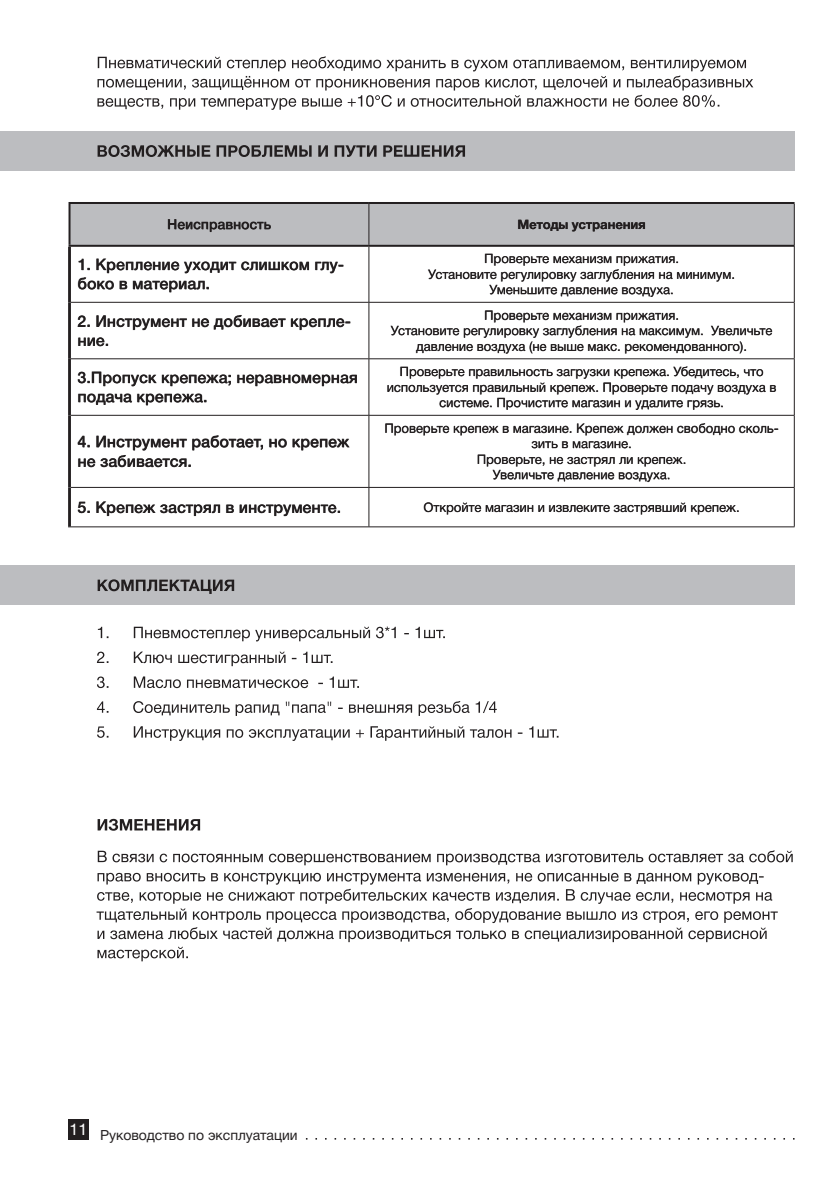
<style>
.page{position:relative;width:840px;height:1191px;background:#fff}
.page>*{position:absolute;margin:0;border:0;box-sizing:border-box;transform-origin:0 0}
.t1{font:500 16px/19.2px "Helvetica Neue Cyr";color:#231f20}
.t2{font:16px "Helvetica Neue Cyr";color:#fff}
.t3{font:14px "Helvetica Neue Cyr";color:#231f20}
.t4{font:500 14px "Helvetica Neue Cyr";color:#231f20}
.t5{font:13px/15.6px "Helvetica Neue Cyr";color:#231f20;text-align:center}
.t6{font:700 13px "Helvetica Neue Cyr";color:#231f20}
</style>
<div class="page">
<svg style="left:306px;top:1138px;width:488px;height:1px"></svg>
<div style="left:68px;top:1119px;width:21px;height:20px;background:#231f20"></div>
<svg style="left:97px;top:56px;width:656px;height:54px"></svg>
<svg style="left:97px;top:726px;width:461px;height:15px"></svg>
<svg style="left:97px;top:701px;width:399px;height:15px"></svg>
<svg style="left:97px;top:676px;width:262px;height:12px"></svg>
<svg style="left:97px;top:651px;width:235px;height:15px"></svg>
<svg style="left:98px;top:626px;width:346px;height:15px"></svg>
<svg style="left:96px;top:873px;width:681px;height:88px"></svg>
<svg style="left:98px;top:850px;width:694px;height:15px"></svg>
<div style="left:0;top:131px;width:794px;height:40px;background:#bcbdc0"></div>
<div style="left:0;top:566px;width:794px;height:39px;background:#bcbdc0"></div>
<svg style="left:97px;top:145px;width:368px;height:12px"></svg>
<svg style="left:98px;top:579px;width:136px;height:15px"></svg>
<svg style="left:97px;top:819px;width:103px;height:11px"></svg>
<hr style="left:793px;top:204px;width:1px;height:42px;background:#231f20">
<hr style="left:368px;top:247px;width:1px;height:55px;background:#231f20">
<hr style="left:793px;top:246px;width:1px;height:56px;background:#231f20">
<hr style="left:71px;top:302px;width:298px;height:1px;background:#231f20">
<hr style="left:369px;top:302px;width:425px;height:1px;background:#231f20">
<hr style="left:368px;top:302px;width:1px;height:56px;background:#231f20">
<hr style="left:793px;top:302px;width:1px;height:56px;background:#231f20">
<hr style="left:71px;top:358px;width:298px;height:1px;background:#231f20">
<hr style="left:369px;top:358px;width:425px;height:1px;background:#231f20">
<hr style="left:368px;top:359px;width:1px;height:56px;background:#231f20">
<hr style="left:793px;top:359px;width:1px;height:56px;background:#231f20">
<hr style="left:71px;top:415px;width:298px;height:1px;background:#231f20">
<hr style="left:369px;top:415px;width:425px;height:1px;background:#231f20">
<hr style="left:368px;top:415px;width:1px;height:72px;background:#231f20">
<hr style="left:793px;top:415px;width:1px;height:72px;background:#231f20">
<hr style="left:71px;top:487px;width:298px;height:1px;background:#231f20">
<hr style="left:369px;top:487px;width:425px;height:1px;background:#231f20">
<hr style="left:368px;top:488px;width:1px;height:38px;background:#231f20">
<hr style="left:793px;top:488px;width:1px;height:38px;background:#231f20">
<hr style="left:68px;top:526px;width:301px;height:1px;background:#231f20">
<hr style="left:369px;top:526px;width:425px;height:1px;background:#231f20">
<hr style="left:68px;top:247px;width:3px;height:55px;background:#231f20">
<hr style="left:68px;top:302px;width:3px;height:57px;background:#231f20">
<hr style="left:68px;top:359px;width:3px;height:56px;background:#231f20">
<hr style="left:68px;top:415px;width:3px;height:72px;background:#231f20">
<hr style="left:68px;top:487px;width:3px;height:39px;background:#231f20">
<hr style="left:68px;top:202px;width:301px;height:2px;background:#231f20">
<hr style="left:68px;top:204px;width:2px;height:41px;background:#231f20">
<hr style="left:369px;top:202px;width:425px;height:2px;background:#231f20">
<hr style="left:68px;top:245px;width:301px;height:2px;background:#231f20">
<hr style="left:369px;top:245px;width:424px;height:2px;background:#231f20">
<svg style="left:424px;top:502px;width:314px;height:12px"></svg>
<svg style="left:78px;top:501px;width:262px;height:15px"></svg>
<svg style="left:477px;top:454px;width:208px;height:28px"></svg>
<svg style="left:531px;top:441px;width:99px;height:7px"></svg>
<svg style="left:385px;top:423px;width:392px;height:12px"></svg>
<svg style="left:78px;top:436px;width:271px;height:31px"></svg>
<svg style="left:387px;top:366px;width:388px;height:44px"></svg>
<svg style="left:78px;top:394px;width:128px;height:11px"></svg>
<svg style="left:78px;top:372px;width:279px;height:14px"></svg>
<svg style="left:391px;top:310px;width:380px;height:43px"></svg>
<svg style="left:78px;top:337px;width:30px;height:9px"></svg>
<svg style="left:78px;top:315px;width:272px;height:15px"></svg>
<svg style="left:428px;top:254px;width:305px;height:43px"></svg>
<svg style="left:78px;top:259px;width:265px;height:33px"></svg>
<svg style="left:69px;top:203px;width:724px;height:43px;background:#afafb2"></svg>
<p class="t4" style="left:167px;top:217px;width:105px">Неисправность</p>
<p class="t6" style="left:517px;top:217px;width:130px">Методы устранения</p>
<p class="t1" style="left:77px;top:255px;width:268px">1. Крепление уходит слишком глу&shy;боко в материал.</p>
<p class="t5" style="left:484px;top:251px;width:196px">Проверьте механизм прижатия.</p>
<p class="t5" style="left:428px;top:266px;width:308px">Установите регулировку заглубления на минимум.</p>
<p class="t5" style="left:489px;top:282px;width:186px">Уменьшите давление воздуха.</p>
<p class="t1" style="left:77px;top:311px;width:275px">2. Инструмент не добивает крепле&shy;ние.</p>
<p class="t5" style="left:484px;top:307px;width:196px">Проверьте механизм прижатия.</p>
<p class="t5" style="left:390px;top:323px;width:383px">Установите регулировку заглубления на максимум. Увеличьте давление воздуха (не выше макс. рекомендованного).</p>
<p class="t1" style="left:77px;top:368px;width:282px">3.Пропуск крепежа; неравномерная подача крепежа.</p>
<p class="t5" style="left:386px;top:364px;width:391px">Проверьте правильность загрузки крепежа. Убедитесь, что используется правильный крепеж. Проверьте подачу воздуха в системе. Прочистите магазин и удалите грязь.</p>
<p class="t1" style="left:77px;top:432px;width:273px">4. Инструмент работает, но крепеж не забивается.</p>
<p class="t5" style="left:384px;top:420px;width:395px">Проверьте крепеж в магазине. Крепеж должен свободно сколь&shy;зить в магазине.</p>
<p class="t5" style="left:476px;top:451px;width:211px">Проверьте, не застрял ли крепеж.</p>
<p class="t5" style="left:492px;top:467px;width:179px">Увеличьте давление воздуха.</p>
<p class="t1" style="left:77px;top:498px;width:265px">5. Крепеж застрял в инструменте.</p>
<p class="t5" style="left:423px;top:499px;width:317px">Откройте магазин и извлеките застрявший крепеж.</p>
<p class="t2" style="left:70px;top:1120px;width:19px">11</p>
<p class="t3" style="left:100px;top:1127px;width:199px">Руководство по эксплуатации</p>
</div>
